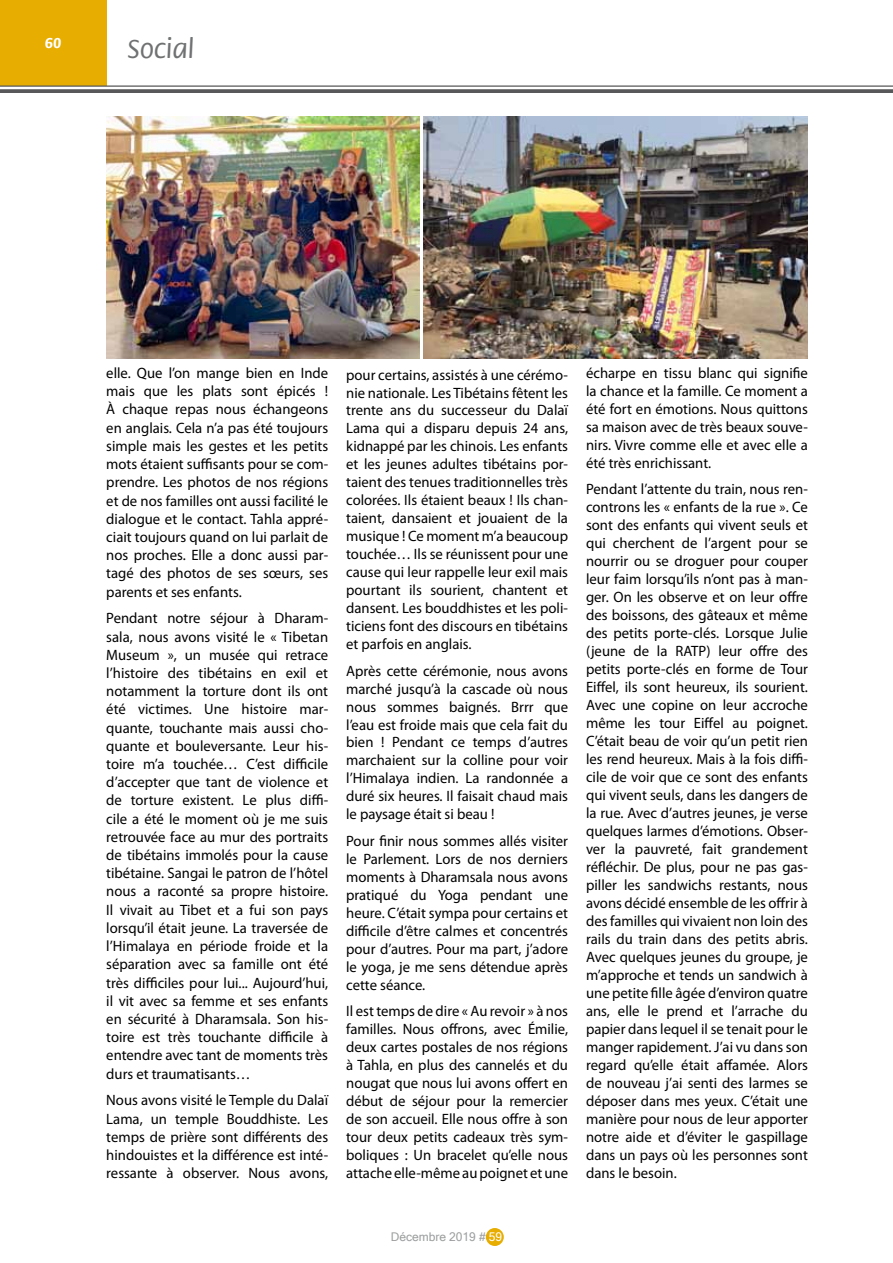
<style>
.page{position:relative;width:893px;height:1263px;background:#fff}
.page>*{position:absolute;margin:0;border:0;box-sizing:border-box;transform-origin:0 0}
.t1{font:27px "Flora ITC";color:#707172}
.t2{font:15px/18px "Myriad Pro";color:#000;text-align:justify}
.t3{font:700 15px "Flora ITC";color:#fff}
.t4{font:12px "Microsoft Sans Serif";color:#9c9e9f}
.s1{color:#fff}
</style>
<div class="page">
<div style="left:0;top:0;width:106px;height:85px;background:#e7ad00"></div>
<hr style="left:0;top:85px;width:893px;height:2px;background:#58585a">
<svg style="left:0;top:89px;width:893px;height:4px;background:#626263"></svg>
<div style="left:486px;top:1228px;width:18px;height:18px;background:#e7ad00;border-radius:50%"></div>
<img style="left:106px;top:117px;width:313px;height:241px">
<img style="left:424px;top:117px;width:384px;height:241px">
<p class="t3" style="left:45px;top:34px;width:18px">60</p>
<h1 class="t1" style="left:128px;top:33px;width:68px">Social</h1>
<p class="t2" style="left:106px;top:364px;width:223px">elle. Que l’on mange bien en Inde mais que les plats sont épicés !<br>À chaque repas nous échangeons en anglais. Cela n’a pas été toujours simple mais les gestes et les petits mots étaient suffisants pour se com&shy;prendre. Les photos de nos régions et de nos familles ont aussi facilité le dialogue et le contact. Tahla appré&shy;ciait toujours quand on lui parlait de nos proches. Elle a donc aussi par&shy;tagé des photos de ses sœurs, ses parents et ses enfants.</p>
<p class="t2" style="left:106px;top:609px;width:223px">Pendant notre séjour à Dharam&shy;sala, nous avons visité le « Tibetan Museum », un musée qui retrace l’histoire des tibétains en exil et notamment la torture dont ils ont été victimes. Une histoire mar&shy;quante, touchante mais aussi cho&shy;quante et bouleversante. Leur his&shy;toire m’a touchée… C’est difficile d’accepter que tant de violence et de torture existent. Le plus diffi&shy;cile a été le moment où je me suis retrouvée face au mur des portraits de tibétains immolés pour la cause tibétaine. Sangai le patron de l’hôtel nous a raconté sa propre histoire.<br>Il vivait au Tibet et a fui son pays lorsqu’il était jeune. La traversée de l’Himalaya en période froide et la séparation avec sa famille ont été très difficiles pour lui... Aujourd’hui, il vit avec sa femme et ses enfants en sécurité à Dharamsala. Son his&shy;toire est très touchante difficile à entendre avec tant de moments très durs et traumatisants…</p>
<p class="t2" style="left:106px;top:1091px;width:223px">Nous avons visité le Temple du Dalaï Lama, un temple Bouddhiste. Les temps de prière sont différents des hindouistes et la différence est inté&shy;ressante à observer. Nous avons,</p>
<p class="t2" style="left:346px;top:365px;width:223px">pour certains, assistés à une cérémo&shy;nie nationale. Les Tibétains fêtent les trente ans du successeur du Dalaï Lama qui a disparu depuis 24 ans, kidnappé par les chinois. Les enfants et les jeunes adultes tibétains por&shy;taient des tenues traditionnelles très colorées. Ils étaient beaux ! Ils chan&shy;taient, dansaient et jouaient de la musique ! Ce moment m’a beaucoup touchée… Ils se réunissent pour une cause qui leur rappelle leur exil mais pourtant ils sourient, chantent et dansent. Les bouddhistes et les poli&shy;ticiens font des discours en tibétains et parfois en anglais.</p>
<p class="t2" style="left:346px;top:661px;width:223px">Après cette cérémonie, nous avons marché jusqu’à la cascade où nous nous sommes baignés. Brrr que l’eau est froide mais que cela fait du bien ! Pendant ce temps d’autres marchaient sur la colline pour voir l’Himalaya indien. La randonnée a duré six heures. Il faisait chaud mais le paysage était si beau !</p>
<p class="t2" style="left:346px;top:831px;width:223px">Pour finir nous sommes allés visiter le Parlement. Lors de nos derniers moments à Dharamsala nous avons pratiqué du Yoga pendant une heure. C’était sympa pour certains et difficile d’être calmes et concentrés pour d’autres. Pour ma part, j’adore le yoga, je me sens détendue après cette séance.</p>
<p class="t2" style="left:346px;top:1002px;width:223px">Il est temps de dire « Au revoir » à nos familles. Nous offrons, avec Émilie, deux cartes postales de nos régions à Tahla, en plus des cannelés et du nougat que nous lui avons offert en début de séjour pour la remercier de son accueil. Elle nous offre à son tour deux petits cadeaux très sym&shy;boliques : Un bracelet qu’elle nous attache elle-même au poignet et une</p>
<p class="t2" style="left:586px;top:364px;width:223px">écharpe en tissu blanc qui signifie la chance et la famille. Ce moment a été fort en émotions. Nous quittons sa maison avec de très beaux souve&shy;nirs. Vivre comme elle et avec elle a été très enrichissant.</p>
<p class="t2" style="left:586px;top:480px;width:223px">Pendant l’attente du train, nous ren&shy;controns les « enfants de la rue ». Ce sont des enfants qui vivent seuls et qui cherchent de l’argent pour se nourrir ou se droguer pour couper leur faim lorsqu’ils n’ont pas à man&shy;ger. On les observe et on leur offre des boissons, des gâteaux et même des petits porte-clés. Lorsque Julie (jeune de la RATP) leur offre des petits porte-clés en forme de Tour Eiffel, ils sont heureux, ils sourient.<br>Avec une copine on leur accroche même les tour Eiffel au poignet.<br>C’était beau de voir qu’un petit rien les rend heureux. Mais à la fois diffi&shy;cile de voir que ce sont des enfants qui vivent seuls, dans les dangers de la rue. Avec d’autres jeunes, je verse quelques larmes d’émotions. Obser&shy;ver la pauvreté, fait grandement réfléchir. De plus, pour ne pas gas&shy;piller les sandwichs restants, nous avons décidé ensemble de les offrir à des familles qui vivaient non loin des rails du train dans des petits abris.<br>Avec quelques jeunes du groupe, je m’approche et tends un sandwich à une petite fille âgée d’environ quatre ans, elle le prend et l’arrache du papier dans lequel il se tenait pour le manger rapidement. J’ai vu dans son regard qu’elle était affamée. Alors de nouveau j’ai senti des larmes se déposer dans mes yeux. C’était une manière pour nous de leur apporter notre aide et d’éviter le gaspillage dans un pays où les personnes sont dans le besoin.</p>
<p class="t4" style="left:391px;top:1230px;width:113px">Décembre 2019 # <span class="s1">59</span></p>
</div>
